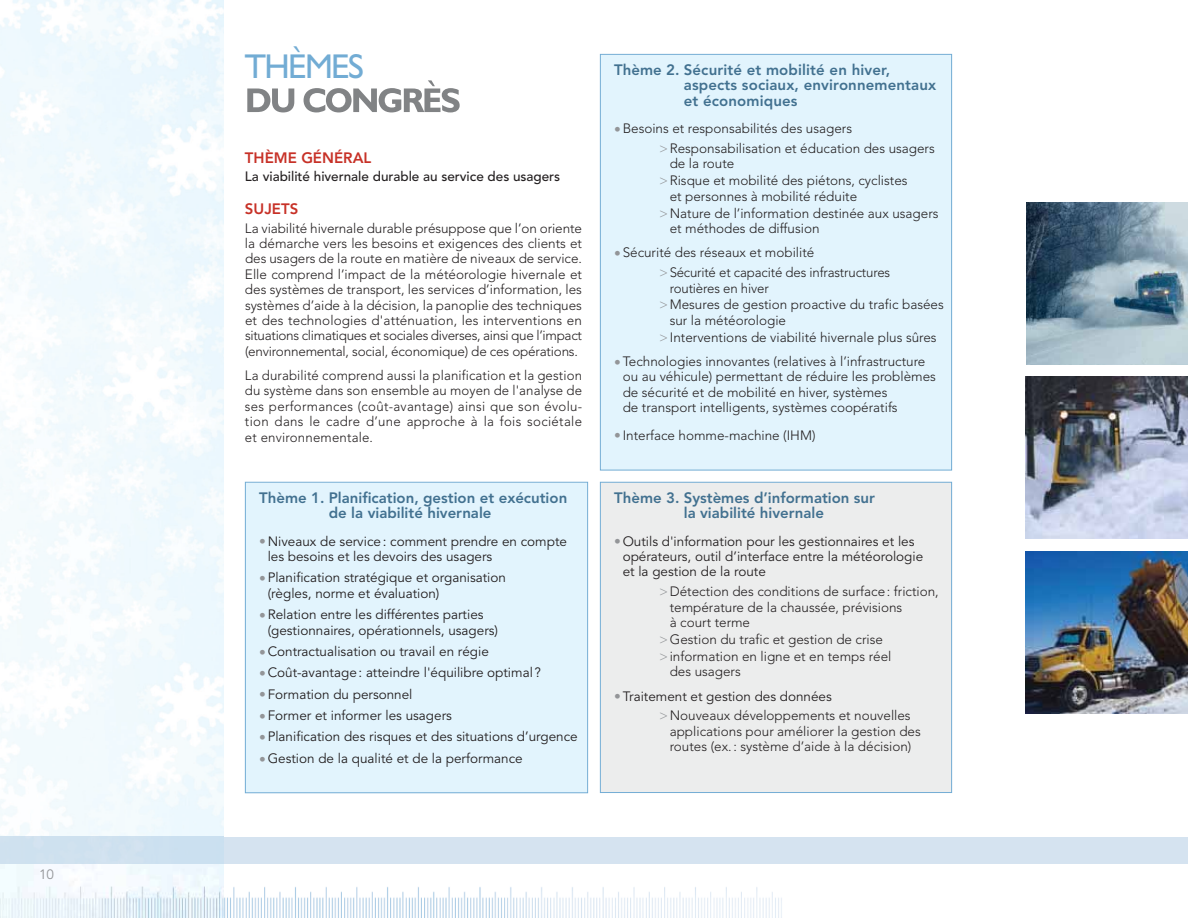
<style>
.page{position:relative;width:1188px;height:918px;background:#fff}
.page>*{position:absolute;margin:0;border:0;box-sizing:border-box;transform-origin:0 0}
.t1{font:34.5px "Humanist 521 BT";letter-spacing:-.05em;color:#72acd4}
.t2{font:800 15px/15.3px "Avenir";color:#427190}
.t3{font:800 15px "Avenir";color:#c73127}
.t4{font:300 13.5px/15.5px "Avenir";color:#231f20}
.t5{font:13.5px/15.5px "Avenir";color:#231f20}
.t6{font:500 13.5px "Avenir";color:#231f20}
.t7{font:13.5px "Avenir";color:#939598}
.s1{color:#939598}
.s2{font-weight:400;color:#939598}
.s3{font-weight:400}
</style>
<div class="page">
<svg style="left:247px;top:80px;width:213px;height:32px"></svg>
<div style="left:224px;top:837px;width:964px;height:27px;background:#d5e3f0"></div>
<div style="left:246px;top:483px;width:341px;height:309px;background:#e2f4fd"></div>
<div style="left:245px;top:482px;width:343px;height:311px;border:1px solid #72acd4"></div>
<div style="left:601px;top:483px;width:350px;height:309px;background:#eceded"></div>
<div style="left:600px;top:482px;width:352px;height:311px;border:1px solid #72acd4"></div>
<img style="left:1026px;top:202px;width:162px;height:162px">
<img style="left:1026px;top:376px;width:162px;height:162px">
<img style="left:1026px;top:551px;width:162px;height:162px">
<img style="left:0;top:864px;width:782px;height:54px">
<div style="left:601px;top:55px;width:350px;height:415px;background:#e2f4fd"></div>
<div style="left:600px;top:54px;width:352px;height:416px;border:1px solid #72acd4"></div>
<p class="t7" style="left:39px;top:869px;width:16px">10</p>
<h1 class="t1" style="left:245px;top:54px;width:121px">THÈMES</h1>
<p class="t3" style="left:245px;top:152px;width:128px">THÈME GÉNÉRAL</p>
<p class="t6" style="left:245px;top:171px;width:317px">La viabilité hivernale durable au service des usagers</p>
<p class="t3" style="left:245px;top:203px;width:55px">SUJETS</p>
<p class="t4" style="left:245px;top:221px;width:339px;text-align:justify">La viabilité hivernale durable présuppose que l’on oriente la démarche vers les besoins et exigences des clients et des usagers de la route en matière de niveaux de service.<br>Elle comprend l’impact de la météorologie hivernale et des systèmes de transport, les services d’information, les systèmes d’aide à la décision, la panoplie des techniques et des technologies d'atténuation, les interventions en situations climatiques et sociales diverses, ainsi que l’impact (environnemental, social, économique) de ces opérations.</p>
<p class="t4" style="left:245px;top:369px;width:339px;text-align:justify">La durabilité comprend aussi la planification et la gestion du système dans son ensemble au moyen de l'analyse de ses performances (coût-avantage) ainsi que son évolu&shy;tion dans le cadre d’une approche à la fois sociétale et environnementale.</p>
<p class="t2" style="left:259px;top:491px;width:310px;text-align:center">Thème 1. Planification, gestion et exécution de la viabilité hivernale</p>
<p class="t5" style="left:268px;top:535px;width:301px;text-indent:-8px"><span class="s1">•</span>Niveaux de service: comment prendre en compte les besoins et les devoirs des usagers</p>
<p class="t5" style="left:268px;top:572px;width:240px;text-indent:-8px"><span class="s1">•</span>Planification stratégique et organisation (règles, norme et évaluation)</p>
<p class="t5" style="left:268px;top:608px;width:232px;text-indent:-8px"><span class="s1">•</span>Relation entre les différentes parties (gestionnaires, opérationnels, usagers)</p>
<p class="t5" style="left:259px;top:645px;width:231px"><span class="s1">•</span>Contractualisation ou travail en régie</p>
<p class="t5" style="left:259px;top:666px;width:283px"><span class="s1">•</span>Coût-avantage: atteindre l'équilibre optimal ?</p>
<p class="t5" style="left:259px;top:688px;width:155px"><span class="s1">•</span>Formation du personnel</p>
<p class="t5" style="left:259px;top:709px;width:194px"><span class="s1">•</span>Former et informer les usagers</p>
<p class="t5" style="left:259px;top:731px;width:320px"><span class="s1">•</span>Planification des risques et des situations d’urgence</p>
<p class="t5" style="left:259px;top:752px;width:265px"><span class="s1">•</span>Gestion de la qualité et de la performance</p>
<p class="t2" style="left:684px;top:63px;width:254px;text-indent:-70px">Thème 2. Sécurité et mobilité en hiver, aspects sociaux, environnementaux et économiques</p>
<p class="t4" style="left:659px;top:120px;width:277px;line-height:19.8px;text-indent:-45px"><span class="s2">•</span>Besoins et responsabilités des usagers <span class="s1">&gt;</span>Responsabilisation et éducation des usagers</p>
<p class="t4" style="left:659px;top:157px;width:250px;line-height:16.8px;text-indent:10px">de la route<br><span class="s1">&gt;</span>Risque et mobilité des piétons, cyclistes</p>
<p class="t4" style="left:659px;top:189px;width:281px;line-height:16.8px;text-indent:10px">et personnes à mobilité réduite<br><span class="s1">&gt;</span>Nature de l’information destinée aux usagers</p>
<p class="t4" style="left:670px;top:222px;width:151px">et méthodes de diffusion</p>
<p class="t4" style="left:659px;top:244px;width:233px;line-height:19.8px;text-indent:-45px"><span class="s1">•</span>Sécurité des réseaux et mobilité<br><span class="s1">&gt;</span>Sécurité et capacité des infrastructures</p>
<p class="t4" style="left:659px;top:281px;width:286px;line-height:16.8px;text-indent:10px">routières en hiver<br><span class="s1">&gt;</span>Mesures de gestion proactive du trafic basées</p>
<p class="t4" style="left:659px;top:313px;width:279px;line-height:16.8px;text-indent:10px">sur la météorologie<br><span class="s1">&gt;</span>Interventions de viabilité hivernale plus sûres</p>
<p class="t4" style="left:623px;top:355px;width:315px;text-indent:-8px"><span class="s1">•</span>Technologies innovantes (relatives à l’infrastructure ou au véhicule) permettant de réduire les problèmes de sécurité et de mobilité en hiver, systèmes<br>de transport intelligents, systèmes coopératifs</p>
<p class="t4" style="left:614px;top:428px;width:203px"><span class="s1">•</span>Interface homme-machine (IHM)</p>
<p class="t2" style="left:684px;top:491px;width:193px;text-indent:-70px">Thème 3. Systèmes d’information sur la viabilité hivernale</p>
<p class="t5" style="left:623px;top:535px;width:302px;text-indent:-8px"><span class="s1">•</span>Outils d'information pour les gestionnaires et les opérateurs, outil d’interface entre la météorologie et la gestion de la route</p>
<p class="t4" style="left:670px;top:585px;width:271px;text-indent:-10px"><span class="s1">&gt;</span>Détection des conditions de surface: friction, température de la chaussée, prévisions<br>à court terme</p>
<p class="t4" style="left:659px;top:632px;width:234px;line-height:16.8px"><span class="s1">&gt;</span>Gestion du trafic et gestion de crise <span class="s1">&gt;</span>information en ligne et en temps réel</p>
<p class="t4" style="left:670px;top:665px;width:73px">des usagers</p>
<p class="t4" style="left:659px;top:687px;width:253px;line-height:19.8px;text-indent:-45px"><span class="s2">•</span><span class="s3">Traitement et gestion des données<br></span><span class="s1">&gt;</span>Nouveaux développements et nouvelles</p>
<p class="t4" style="left:670px;top:725px;width:253px">applications pour améliorer la gestion des routes (ex.: système d’aide à la décision)</p>
</div>
